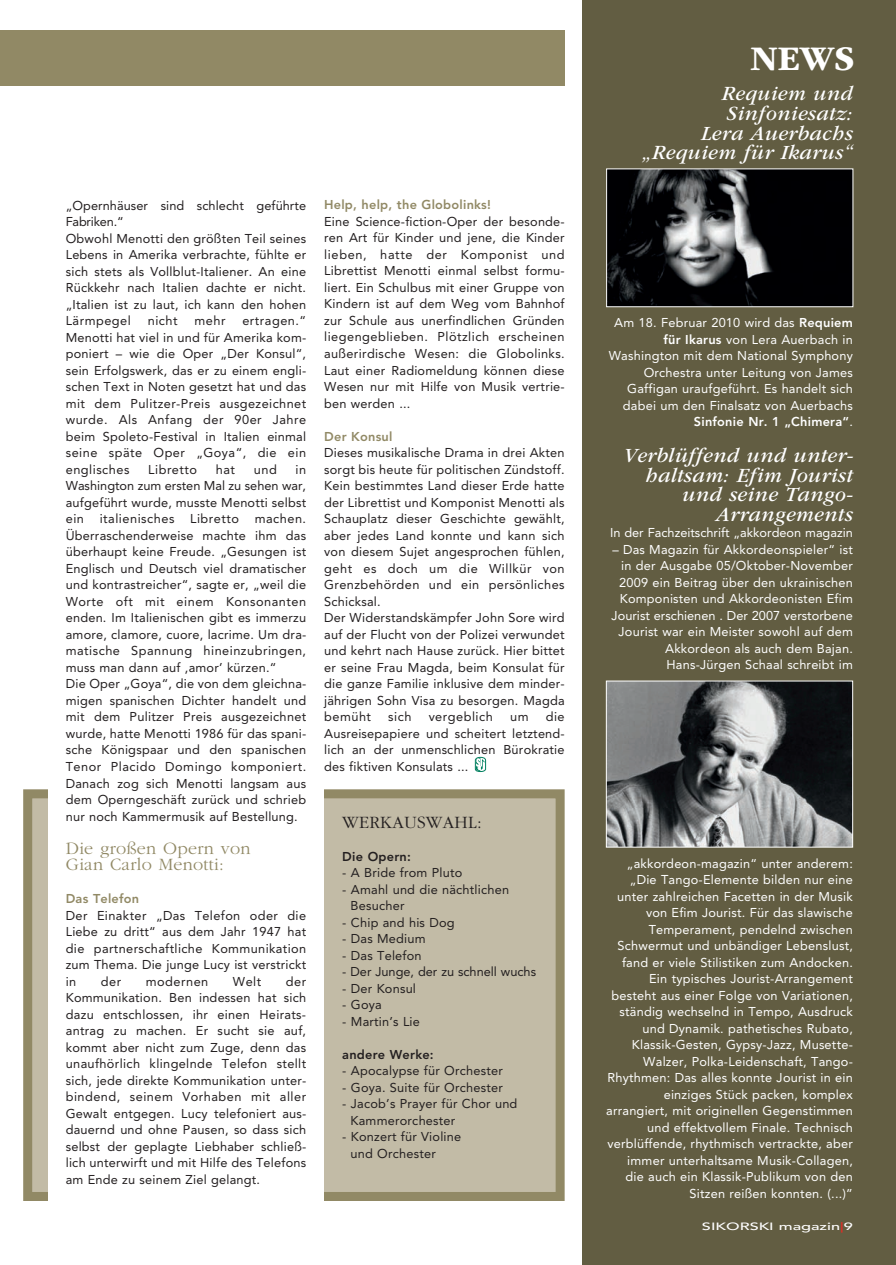
<style>
.page{position:relative;width:896px;height:1265px;background:#fff}
.page>*{position:absolute;margin:0;border:0;box-sizing:border-box;transform-origin:0 0}
.t1{font:700 36px "ITC Garamond Std";color:#fff}
.t2{font:italic 21px/19.5px "ITC Garamond Std";letter-spacing:.015em;color:#fff;text-align:right}
.t3{font:300 18px/16.5px "ITC Garamond Std";letter-spacing:.015em;color:#918965}
.t4{font:300 18px "ITC Garamond Std";letter-spacing:.015em;color:#231f20}
.t5{font:12.75px/16.5px "Avenir LT Std";letter-spacing:.015em;color:#231f20}
.t6{font:12.75px/16.5px "Avenir LT Std";letter-spacing:.015em;color:#fff;text-align:right}
.t7{font:800 12.75px "Avenir LT Std";letter-spacing:.02em;color:#918965}
.t8{font:12.75px "Avenir LT Std";letter-spacing:.04em;color:#231f20}
.t9{font:800 12.75px "Avenir LT Std";letter-spacing:.02em;color:#231f20}
.t10{font:500 10.5px "Avenir LT Std";color:#fff;scale:1.55 1}
.s1{font-weight:800}
.s2{color:#ea2924}
</style>
<div class="page">
<div style="left:32px;top:798px;width:523px;height:393px;background:#c2bba6"></div>
<div style="left:23px;top:789px;width:541px;height:411px;border:9px solid #918965"></div>
<div style="left:49px;top:772px;width:275px;height:491px;background:#fff"></div>
<div style="left:582px;top:0;width:313px;height:1264px;background:#625d42"></div>
<div style="left:0;top:30px;width:564px;height:56px;background:#918965"></div>
<svg style="left:475px;top:757px;width:11px;height:14px"></svg>
<img style="left:608px;top:171px;width:243px;height:134px">
<img style="left:608px;top:682px;width:242px;height:163px">
<div style="left:606px;top:680px;width:246px;height:167px;border:1px solid #fff"></div>
<p class="t5" style="left:66px;top:198px;width:242px">„Opernhäuser sind schlecht geführte<br>Fabriken.“<br>Obwohl Menotti den größten Teil seines<br>Lebens in Amerika verbrachte, fühlte er sich stets als Vollblut-Italiener. An eine<br>Rückkehr nach Italien dachte er nicht. „Italien ist zu laut, ich kann den hohen<br>Lärmpegel</p>
<p class="t5" style="left:148px;top:313px;width:31px">nicht</p>
<p class="t5" style="left:194px;top:313px;width:33px">mehr</p>
<p class="t5" style="left:66px;top:313px;width:242px;text-align:justify;text-indent:177px">ertragen.“ Menotti hat viel in und für Amerika kom&shy;poniert – wie die Oper „Der Konsul“, sein Erfolgswerk, das er zu einem engli&shy;schen Text in Noten gesetzt hat und das mit dem Pulitzer-Preis ausgezeichnet wurde. Als Anfang der 90er Jahre beim Spoleto-Festival in Italien einmal seine späte Oper „Goya“, die ein englisches</p>
<p class="t8" style="left:148px;top:464px;width:50px">Libretto</p>
<p class="t5" style="left:216px;top:462px;width:21px">hat</p>
<p class="t5" style="left:254px;top:462px;width:24px">und</p>
<p class="t5" style="left:66px;top:462px;width:242px;text-indent:230px">in Washington zum ersten Mal zu sehen war, aufgeführt wurde, musste Menotti selbst ein italienisches Libretto machen.<br>Überraschenderweise machte ihm das überhaupt keine Freude. „Gesungen ist Englisch und Deutsch viel dramatischer und kontrastreicher“, sagte er, „weil die Worte oft mit einem Konsonanten enden. Im Italienischen gibt es immerzu amore, clamore, cuore, lacrime. Um dra&shy;matische Spannung hineinzubringen, muss man dann auf ,amor’ kürzen.“<br>Die Oper „Goya“, die von dem gleichna&shy;migen spanischen Dichter handelt und mit dem Pulitzer Preis ausgezeichnet wurde, hatte Menotti 1986 für das spani&shy;sche Königspaar und den spanischen Tenor Placido Domingo komponiert.<br>Danach zog sich Menotti langsam aus dem Operngeschäft zurück und schrieb nur noch Kammermusik auf Bestellung.</p>
<h3 class="t3" style="left:66px;top:840px;width:186px">Die großen Opern von<br>Gian Carlo Menotti:</h3>
<p class="t7" style="left:66px;top:893px;width:75px">Das Telefon</p>
<p class="t5" style="left:66px;top:907px;width:242px;text-align:justify">Der Einakter „Das Telefon oder die Liebe zu dritt“ aus dem Jahr 1947 hat die partnerschaftliche Kommunikation zum Thema. Die junge Lucy ist verstrickt in</p>
<p class="t5" style="left:66px;top:973px;width:242px;text-align:justify;text-indent:220px">der Kommunikation. Ben indessen hat sich dazu entschlossen, ihr einen Heirats&shy;antrag zu machen. Er sucht sie auf, kommt aber nicht zum Zuge, denn das unaufhörlich klingelnde Telefon stellt sich, jede direkte Kommunikation unter&shy;bindend, seinem Vorhaben mit aller Gewalt entgegen. Lucy telefoniert aus&shy;dauernd und ohne Pausen, so dass sich selbst der geplagte Liebhaber schließ&shy;lich unterwirft und mit Hilfe des Telefons am Ende zu seinem Ziel gelangt.</p>
<p class="t5" style="left:101px;top:973px;width:22px">der</p>
<p class="t8" style="left:146px;top:975px;width:64px">modernen</p>
<p class="t5" style="left:233px;top:973px;width:30px">Welt</p>
<p class="t7" style="left:324px;top:200px;width:168px">Help, help, the Globolinks!</p>
<p class="t5" style="left:324px;top:214px;width:242px;text-align:justify">Eine Science-fiction-Oper der besonde&shy;ren Art für Kinder und jene, die Kinder lieben, hatte der Komponist und Librettist Menotti einmal selbst formu&shy;liert. Ein Schulbus mit einer Gruppe von Kindern ist auf dem Weg vom Bahnhof zur Schule aus unerfindlichen Gründen liegengeblieben. Plötzlich erscheinen außerirdische Wesen: die Globolinks.<br>Laut einer Radiomeldung können diese Wesen nur mit Hilfe von Musik vertrie&shy;ben werden ...</p>
<p class="t7" style="left:324px;top:431px;width:70px">Der Konsul</p>
<p class="t5" style="left:324px;top:445px;width:242px">Dieses musikalische Drama in drei Akten sorgt bis heute für politischen Zündstoff.<br>Kein bestimmtes Land dieser Erde hatte der Librettist und Komponist Menotti als Schauplatz dieser Geschichte gewählt, aber jedes Land konnte und kann sich von diesem Sujet angesprochen fühlen, geht es doch um die Willkür von Grenzbehörden und ein persönliches Schicksal.<br>Der Widerstandskämpfer John Sore wird auf der Flucht von der Polizei verwundet und kehrt nach Hause zurück. Hier bittet er seine Frau Magda, beim Konsulat für die ganze Familie inklusive dem minder&shy;jährigen Sohn Visa zu besorgen. Magda bemüht</p>
<p class="t5" style="left:324px;top:709px;width:242px;text-align:justify;text-indent:221px">die Ausreisepapiere und scheitert letztend&shy;lich an der unmenschlichen Bürokratie des fiktiven Konsulats ...</p>
<p class="t5" style="left:388px;top:709px;width:25px">sich</p>
<p class="t8" style="left:428px;top:711px;width:66px">vergeblich</p>
<p class="t5" style="left:510px;top:709px;width:20px">um</p>
<h3 class="t4" style="left:342px;top:814px;width:141px">WERKAUSWAHL:</h3>
<p class="t9" style="left:342px;top:850px;width:70px">Die Opern:</p>
<p class="t5" style="left:342px;top:865px;width:122px">- A Bride from Pluto</p>
<p class="t5" style="left:350px;top:881px;width:160px;text-indent:-8px">- Amahl und die nächtlichen<br>Besucher</p>
<p class="t5" style="left:342px;top:914px;width:114px">- Chip and his Dog</p>
<p class="t5" style="left:342px;top:931px;width:85px">- Das Medium</p>
<p class="t5" style="left:342px;top:947px;width:81px">- Das Telefon</p>
<p class="t5" style="left:342px;top:964px;width:195px">- Der Junge, der zu schnell wuchs</p>
<p class="t5" style="left:342px;top:980px;width:75px">- Der Konsul</p>
<p class="t5" style="left:342px;top:997px;width:41px">- Goya</p>
<p class="t5" style="left:342px;top:1013px;width:79px">- Martin’s Lie</p>
<p class="t9" style="left:342px;top:1048px;width:93px">andere Werke:</p>
<p class="t5" style="left:342px;top:1063px;width:162px">- Apocalypse für Orchester</p>
<p class="t5" style="left:342px;top:1079px;width:162px">- Goya. Suite für Orchester</p>
<p class="t5" style="left:350px;top:1096px;width:168px;text-indent:-8px">- Jacob’s Prayer für Chor und<br>Kammerorchester</p>
<p class="t5" style="left:350px;top:1129px;width:112px;text-indent:-8px">- Konzert für Violine und Orchester</p>
<h1 class="t1" style="left:750px;top:46px;width:106px">NEWS</h1>
<h2 class="t2" style="left:642px;top:86px;width:212px">Requiem und<br>Sinfoniesatz:<br>Lera Auerbachs „Requiem für Ikarus“</h2>
<p class="t6" style="left:608px;top:315px;width:245px">Am 18. Februar 2010 wird das <span class="s1">Requiem für Ikarus</span> von Lera Auerbach in Washington mit dem National Symphony Orchestra unter Leitung von James Gaffigan uraufgeführt. Es handelt sich dabei um den Finalsatz von Auerbachs <span class="s1">Sinfonie Nr. 1 „Chimera“</span>.</p>
<h2 class="t2" style="left:623px;top:447px;width:231px">Verblüffend und unter&shy;haltsam: Efim Jourist und seine Tango-<br>Arrangements</h2>
<p class="t6" style="left:610px;top:525px;width:244px">In der Fachzeitschrift „akkordeon magazin</p>
<p class="t6" style="left:611px;top:542px;width:243px">– Das Magazin für Akkordeonspieler“ ist in der Ausgabe 05/Oktober-November 2009 ein Beitrag über den ukrainischen Komponisten und Akkordeonisten Efim Jourist erschienen . Der 2007 verstorbene Jourist war ein Meister sowohl auf dem Akkordeon als auch dem Bajan.<br>Hans-Jürgen Schaal schreibt im</p>
<p class="t6" style="left:606px;top:855px;width:248px">„akkordeon-magazin“ unter anderem: „Die Tango-Elemente bilden nur eine unter zahlreichen Facetten in der Musik von Efim Jourist. Für das slawische Temperament, pendelnd zwischen Schwermut und unbändiger Lebenslust, fand er viele Stilistiken zum Andocken.<br>Ein typisches Jourist-Arrangement besteht aus einer Folge von Variationen, ständig wechselnd in Tempo, Ausdruck und Dynamik. pathetisches Rubato, Klassik-Gesten, Gypsy-Jazz, Musette-Walzer, Polka-Leidenschaft, Tango-Rhythmen: Das alles konnte Jourist in ein einziges Stück packen, komplex arrangiert, mit originellen Gegenstimmen und effektvollem Finale. Technisch verblüffende, rhythmisch vertrackte, aber immer unterhaltsame Musik-Collagen, die auch ein Klassik-Publikum von den Sitzen reißen konnten. (...)”</p>
<p class="t10" style="left:702px;top:1221px;width:99px">SIKORSKI magazin<span class="s2">|</span>9</p>
</div>
